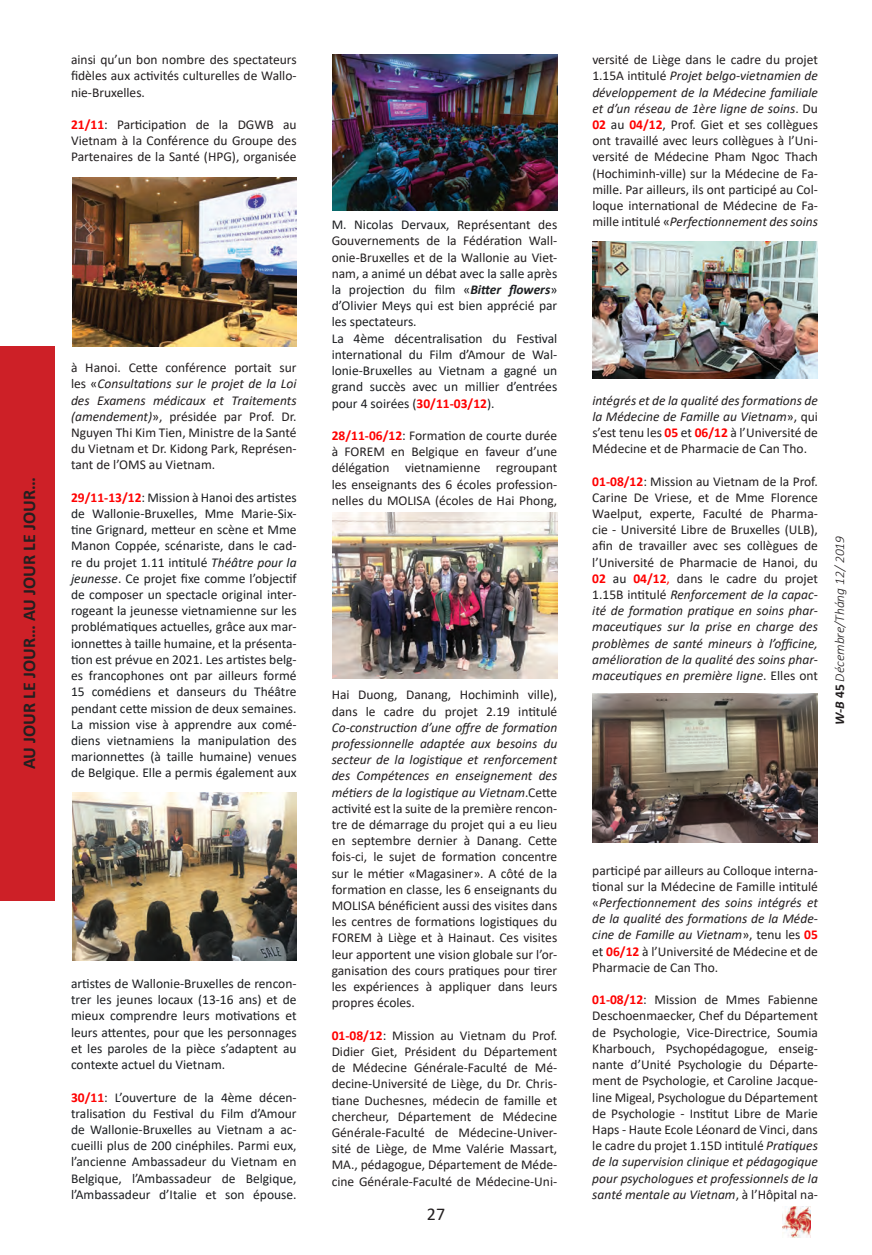
<style>
.page{position:relative;width:872px;height:1255px;background:#fff}
.page>*{position:absolute;margin:0;border:0;box-sizing:border-box;transform-origin:0 0}
.t1{font:700 18px "Calibri";color:#231f20}
.t2{font:18px "Calibri";color:#231f20}
.t3{font:13.5px/16.2px "Calibri";color:#231f20;text-align:justify}
.t4{font:13.5px/16.2px "Calibri";color:#1c1e21;text-align:justify}
.t5{font:italic 13.5px/16.2px "Calibri";color:#231f20;text-align:justify}
.t6{font:italic 300 13.5px "Calibri";color:#231f20}
.s1{font-weight:700;color:#f00}
.s2{color:#1c1e21}
.s3{font-style:italic}
.s4{color:#231f20}
.s5{font-weight:700;font-style:italic}
.s6{font-style:normal}
.s7{font-weight:700;font-style:normal;color:#f00}
.s8{font-style:normal;color:#1c1e21}
.s9{color:#f00}
.s10{font-weight:700}
.s11{font-weight:700;font-style:normal}
</style>
<div class="page">
<img style="left:782px;top:1206px;width:28px;height:31px">
<div style="left:0;top:346px;width:54px;height:554px;background:#cd2027"></div>
<img style="left:72px;top:178px;width:225px;height:168px">
<img style="left:72px;top:792px;width:225px;height:168px">
<img style="left:332px;top:54px;width:225px;height:156px">
<img style="left:332px;top:512px;width:225px;height:166px">
<img style="left:592px;top:241px;width:226px;height:137px">
<img style="left:592px;top:693px;width:226px;height:149px">
<p class="t3" style="left:71px;top:51px;width:227px">ainsi qu’un bon nombre des spectateurs fidèles aux activités culturelles de Wallo&shy;nie-Bruxelles.</p>
<p class="t3" style="left:71px;top:116px;width:227px"><span class="s1">21/11</span><span class="s2">:</span> Participation de la DGWB au Vietnam à la Conférence du Groupe des Partenaires de la Santé (HPG), organisée</p>
<p class="t1" style="left:16px;top:769px;width:293px;rotate:-90deg">AU JOUR LE JOUR… AU JOUR LE JOUR…</p>
<p class="t3" style="left:71px;top:359px;width:227px">à Hanoi. Cette conférence portait sur les «<span class="s3">Consultations sur le projet de la Loi des Examens médicaux et Traitements (amendement)</span>», présidée par Prof. Dr.<br>Nguyen Thi Kim Tien, Ministre de la Santé du Vietnam et Dr. Kidong Park, Représen&shy;tant de l’OMS au Vietnam.</p>
<p class="t4" style="left:71px;top:489px;width:227px"><span class="s1">29/11-13/12</span>: Mission à Hanoi des artistes de Wallonie-Bruxelles, Mme Marie-Six&shy;tine Grignard, metteur en scène et Mme Manon Coppée, scénariste, dans le cad&shy;re du projet 1.11 intitulé <span class="s3">Théâtre pour la jeunesse</span>. Ce projet fixe comme l’objectif de composer un spectacle original inter&shy;rogeant la jeunesse vietnamienne sur les problématiques actuelles, grâce aux mar&shy;ionnettes à taille humaine, et la présenta&shy;tion est prévue en 2021. Les artistes belg&shy;es francophones ont par ailleurs formé 15 comédiens et danseurs du Théâtre pendant cette mission de deux semaines.<br>La mission vise à apprendre aux comé&shy;diens vietnamiens la manipulation des marionnettes (à taille humaine) venues de Belgique. Elle a permis également aux</p>
<p class="t4" style="left:71px;top:975px;width:227px">artistes de Wallonie-Bruxelles de rencon&shy;trer les jeunes locaux (13-16 ans) et de mieux comprendre leurs motivations et leurs attentes, pour que les personnages et les paroles de la pièce s’adaptent au contexte actuel du Vietnam.</p>
<p class="t4" style="left:71px;top:1088px;width:227px"><span class="s1">30/11</span>: L’ouverture de la 4ème décen&shy;tralisation du Festival du Film d’Amour de Wallonie-Bruxelles au Vietnam a ac&shy;cueilli plus de 200 cinéphiles. Parmi eux, l’ancienne Ambassadeur du Vietnam en Belgique, l’Ambassadeur de Belgique, l’Ambassadeur d’Italie et son épouse.</p>
<p class="t4" style="left:332px;top:216px;width:227px">M. Nicolas Dervaux, <span class="s4">Représentant des Gouvernements de la Fédération Wall&shy;onie-Bruxelles et de la Wallonie au Viet&shy;nam,</span> a animé un débat avec la salle après la projection du film «<span class="s5">Bitter flowers</span>» d’Olivier Meys qui est bien apprécié par les spectateurs.</p>
<p class="t4" style="left:332px;top:330px;width:227px">La 4ème décentralisation du Festival international du Film d’Amour de Wal&shy;lonie-Bruxelles au Vietnam a gagné un grand succès avec un millier d’entrées pour 4 soirées (<span class="s1">30/11-03/12</span>).</p>
<p class="t3" style="left:332px;top:427px;width:227px"><span class="s1">28/11-06/12</span><span class="s2">:</span> Formation de courte durée à FOREM en Belgique en faveur d’une délégation vietnamienne regroupant les enseignants des 6 écoles profession&shy;nelles du MOLISA (écoles de Hai Phong,</p>
<p class="t3" style="left:332px;top:686px;width:227px">Hai Duong, Danang, Hochiminh ville), dans le cadre du projet 2.19 intitulé <span class="s3">Co-construction d’une offre de formation professionnelle adaptée aux besoins du secteur de la logistique et renforcement des Compétences en enseignement des métiers de la logistique au Vietnam</span>.Cette activité est la suite de la première rencon&shy;tre de démarrage du projet qui a eu lieu en septembre dernier à Danang. Cette fois-ci, le sujet de formation concentre sur le métier «Magasiner». A côté de la formation en classe, les 6 enseignants du MOLISA bénéficient aussi des visites dans les centres de formations logistiques du FOREM à Liège et à Hainaut. Ces visites leur apportent une vision globale sur l’or&shy;ganisation des cours pratiques pour tirer les expériences à appliquer dans leurs propres écoles.</p>
<p class="t3" style="left:332px;top:1026px;width:227px"><span class="s1">01-08/12</span><span class="s2">:</span> Mission au Vietnam du Prof.<br>Didier Giet, Président du Département de Médecine Générale-Faculté de Mé&shy;decine-Université de Liège, du Dr. Chris&shy;tiane Duchesnes, médecin de famille et chercheur, Département de Médecine Générale-Faculté de Médecine-Univer&shy;sité de Liège, de Mme Valérie Massart, MA., pédagogue, Département de Méde&shy;cine Générale-Faculté de Médecine-Uni-</p>
<h1 class="t2" style="left:427px;top:1201px;width:20px">27</h1>
<p class="t3" style="left:592px;top:51px;width:227px">versité de Liège dans le cadre du projet 1.15A intitulé <span class="s3">Projet belgo-vietnamien de développement de la Médecine familiale et d’un réseau de 1ère ligne de soins</span>. Du <span class="s1">02</span> <span class="s2">au</span> <span class="s1">04/12</span><span class="s2">,</span> Prof. Giet et ses collègues ont travaillé avec leurs collègues à l’Uni&shy;versité de Médecine Pham Ngoc Thach (Hochiminh-ville) sur la Médecine de Fa&shy;mille. Par ailleurs, ils ont participé au Col&shy;loque international de Médecine de Fa&shy;mille intitulé «<span class="s3">Perfectionnement des soins</span></p>
<p class="t5" style="left:592px;top:391px;width:227px">intégrés et de la qualité des formations de la Médecine de Famille au Vietnam<span class="s6">», qui s’est tenu les</span> <span class="s7">05</span> <span class="s8">et</span> <span class="s7">06/12</span> <span class="s6">à l’Université de Médecine et de Pharmacie de Can Tho.</span></p>
<p class="t3" style="left:592px;top:472px;width:227px"><span class="s1">01-08/12</span>: Mission au Vietnam de la Prof.<br>Carine De Vriese, et de Mme Florence Waelput, experte, Faculté de Pharma&shy;cie - Université Libre de Bruxelles (ULB), afin de travailler avec ses collègues de l’Université de Pharmacie de Hanoi, du <span class="s1">02</span> <span class="s2">au</span> <span class="s1">04/12</span><span class="s9">,</span> dans le cadre du projet 1.15B intitulé <span class="s3">Renforcement de la capac&shy;ité de formation pratique en soins phar&shy;maceutiques sur la prise en charge des problèmes de santé mineurs à l’officine, amélioration de la qualité des soins phar&shy;maceutiques en première ligne</span>. Elles ont</p>
<p class="t6" style="left:831px;top:724px;width:190px;rotate:-90deg"><span class="s10">W-B</span> <span class="s11">45</span> Décembre/Tháng 12/ 2019</p>
<p class="t3" style="left:592px;top:861px;width:227px">participé par ailleurs au Colloque interna&shy;tional sur la Médecine de Famille intitulé «<span class="s3">Perfectionnement des soins intégrés et de la qualité des formations de la Méde&shy;cine de Famille au Vietnam</span>», tenu les <span class="s1">05 </span><span class="s2">et</span> <span class="s1">06/12</span> à l’Université de Médecine et de Pharmacie de Can Tho.</p>
<p class="t3" style="left:592px;top:991px;width:227px"><span class="s1">01-08/12</span><span class="s2">:</span> Mission de Mmes Fabienne Deschoenmaecker, Chef du Département de Psychologie, Vice-Directrice, Soumia Kharbouch, Psychopédagogue, enseig&shy;nante d’Unité Psychologie du Départe&shy;ment de Psychologie, et Caroline Jacque&shy;line Migeal, Psychologue du Département de Psychologie - Institut Libre de Marie Haps - Haute Ecole Léonard de Vinci, dans le cadre du projet 1.15D intitulé <span class="s3">Pratiques de la supervision clinique et pédagogique pour psychologues et professionnels de la santé mentale au Vietnam</span>, à l’Hôpital na-</p>
</div>
